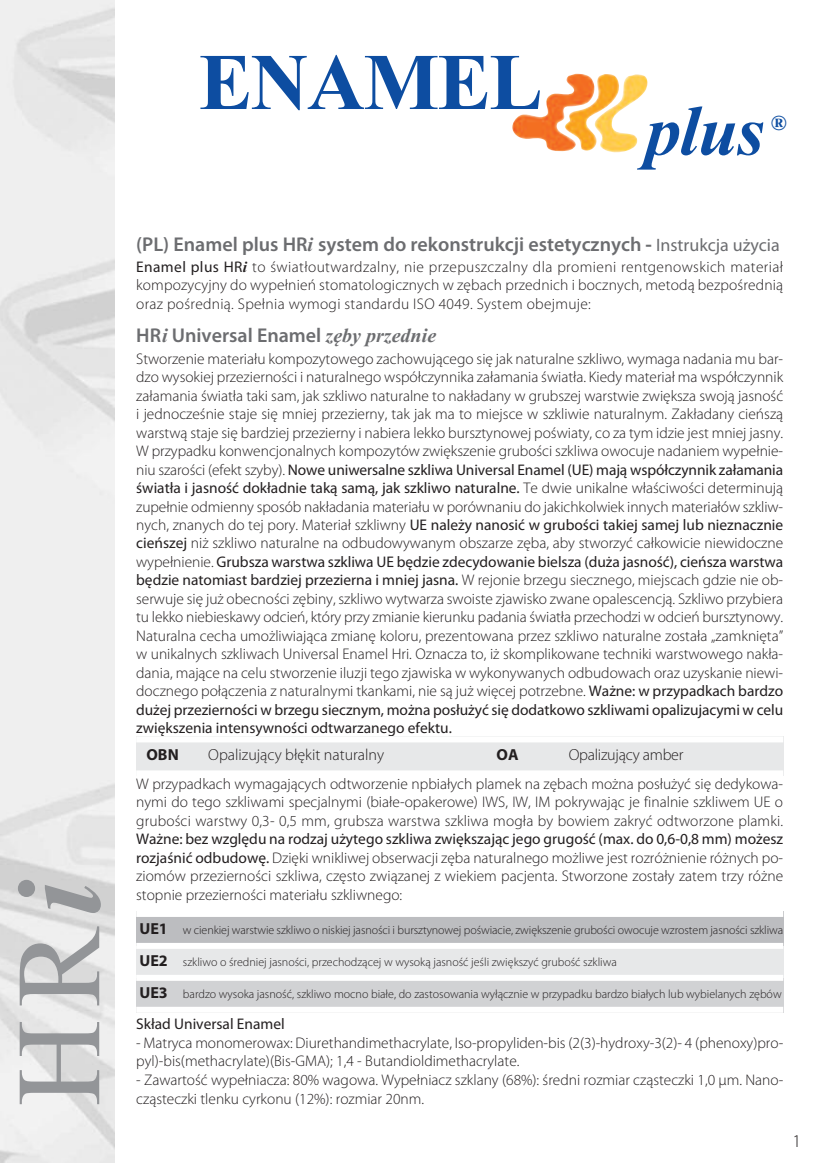
<style>
.page{position:relative;width:840px;height:1163px;background:#fff}
.page>*{position:absolute;margin:0;border:0;box-sizing:border-box;transform-origin:0 0}
.t1{font:120px "Times New Roman";color:#939598}
.t2{font:700 80px "Times New Roman";letter-spacing:-.02em;color:#0d4da1}
.t3{font:italic 700 70.8px "Times New Roman";color:#0d4da1}
.t4{font:italic 700 21.2px "Times New Roman";color:#0d4da1}
.t5{font:600 20px "Myriad Pro";color:#6c6d70}
.t6{font:300 18px "Myriad Pro";color:#231f20}
.t7{font:300 16px "Myriad Pro";color:#231f20}
.t8{font:700 16px "Myriad Pro";color:#231f20}
.t9{font:300 15.4px/18.4px "Myriad Pro";color:#231f20;text-align:justify}
.t10{font:15.4px "Myriad Pro";color:#231f20}
.t11{font:300 12px "Myriad Pro";color:#231f20}
.s1{font-weight:700;font-style:italic}
.s2{font-family:"Times New Roman";font-weight:700;font-style:italic}
.s3{font-weight:700}
.s4{font-weight:400;font-size:18px}
.s5{font-weight:400}
.s6{font-weight:700;font-size:16px}
</style>
<div class="page">
<img style="left:512px;top:74px;width:135px;height:79px">
<div style="left:136px;top:736px;width:646px;height:40px;background:#e7e8e9"></div>
<div style="left:136px;top:736px;width:646px;height:6px;background:#fff"></div>
<div style="left:136px;top:770px;width:646px;height:6px;background:#fff"></div>
<div style="left:136px;top:910px;width:646px;height:35px;background:#bcbdc0"></div>
<div style="left:136px;top:945px;width:646px;height:32px;background:#e7e8e9"></div>
<div style="left:136px;top:977px;width:646px;height:35px;background:#d1d2d4"></div>
<div style="left:136px;top:910px;width:646px;height:6px;background:#fff"></div>
<div style="left:136px;top:942px;width:646px;height:6px;background:#fff"></div>
<div style="left:136px;top:974px;width:646px;height:6px;background:#fff"></div>
<div style="left:136px;top:1006px;width:646px;height:6px;background:#fff"></div>
<h1 class="t1" style="left:-12px;top:1105px;width:228px;rotate:-90deg">HR<span class="s1">i</span></h1>
<h2 class="t2" style="left:199px;top:35px;width:345px">ENAMEL</h2>
<h3 class="t3" style="left:645px;top:89px;width:120px">plus</h3>
<h3 class="t4" style="left:770px;top:110px;width:17px">®</h3>
<p class="t5" style="left:136px;top:237px;width:644px">(PL) Enamel plus HR<span class="s2">i</span> system do rekonstrukcji estetycznych <span class="s3">-</span> <span class="s4">Instrukcja użycia</span></p>
<p class="t9" style="left:136px;top:258px;width:648px"><span class="s5">Enamel plus HR</span><span class="s2">i</span> to światłoutwardzalny, nie przepuszczalny dla promieni rentgenowskich materiał kompozycyjny do wypełnień stomatologicznych w zębach przednich i bocznych, metodą bezpośrednią oraz pośrednią. Spełnia wymogi standardu ISO 4049. System obejmuje:</p>
<p class="t5" style="left:136px;top:328px;width:301px">HR<span class="s2">i</span> Universal Enamel <span class="s2">zęby przednie</span></p>
<p class="t9" style="left:136px;top:350px;width:648px">Stworzenie materiału kompozytowego zachowującego się jak naturalne szkliwo, wymaga nadania mu bar&shy;dzo wysokiej przezierności i naturalnego współczynnika załamania światła. Kiedy materiał ma współczynnik załamania światła taki sam, jak szkliwo naturalne to nakładany w grubszej warstwie zwiększa swoją jasność i jednocześnie staje się mniej przezierny, tak jak ma to miejsce w szkliwie naturalnym. Zakładany cieńszą warstwą staje się bardziej przezierny i nabiera lekko bursztynowej poświaty, co za tym idzie jest mniej jasny.<br>W przypadku konwencjonalnych kompozytów zwiększenie grubości szkliwa owocuje nadaniem wypełnie&shy;niu szarości (efekt szyby). <span class="s5">Nowe uniwersalne szkliwa Universal Enamel (UE) mają współczynnik załamania światła i jasność dokładnie taką samą, jak szkliwo naturalne.</span> Te dwie unikalne właściwości determinują zupełnie odmienny sposób nakładania materiału w porównaniu do jakichkolwiek innych materiałów szkliw&shy;nych, znanych do tej pory. Materiał szkliwny <span class="s5">UE należy nanosić w grubości takiej samej lub nieznacznie cieńszej</span> niż szkliwo naturalne na odbudowywanym obszarze zęba, aby stworzyć całkowicie niewidoczne wypełnienie. <span class="s5">Grubsza warstwa szkliwa UE będzie zdecydowanie bielsza (duża jasność), cieńsza warstwa będzie natomiast bardziej przezierna i mniej jasna.</span> W rejonie brzegu siecznego, miejscach gdzie nie ob&shy;serwuje się już obecności zębiny, szkliwo wytwarza swoiste zjawisko zwane opalescencją. Szkliwo przybiera tu lekko niebieskawy odcień, który przy zmianie kierunku padania światła przechodzi w odcień bursztynowy.<br>Naturalna cecha umożliwiająca zmianę koloru, prezentowana przez szkliwo naturalne została „zamknięta” w unikalnych szkliwach Universal Enamel Hri. Oznacza to, iż skomplikowane techniki warstwowego nakła&shy;dania, mające na celu stworzenie iluzji tego zjawiska w wykonywanych odbudowach oraz uzyskanie niewi&shy;docznego połączenia z naturalnymi tkankami, nie są już więcej potrzebne. <span class="s5">Ważne: w przypadkach bardzo dużej przezierności w brzegu siecznym, można posłużyć się dodatkowo szkliwami opalizujacymi w celu zwiększenia intensywności odtwarzanego efektu.</span></p>
<p class="t8" style="left:146px;top:749px;width:34px">OBN</p>
<p class="t7" style="left:208px;top:749px;width:177px">Opalizujący błękit naturalny</p>
<p class="t8" style="left:496px;top:749px;width:23px">OA</p>
<p class="t7" style="left:568px;top:749px;width:116px">Opalizujący amber</p>
<p class="t9" style="left:136px;top:775px;width:648px">W przypadkach wymagających odtworzenie npbiałych plamek na zębach można posłużyć się dedykowa&shy;nymi do tego szkliwami specjalnymi (białe-opakerowe) IWS, IW, IM pokrywając je finalnie szkliwem UE o grubości warstwy 0,3- 0,5 mm, grubsza warstwa szkliwa mogła by bowiem zakryć odtworzone plamki.</p>
<p class="t9" style="left:136px;top:831px;width:648px"><span class="s5">Ważne: bez względu na rodzaj użytego szkliwa zwiększając jego grugość (max. do 0,6-0,8 mm) możesz rozjaśnić odbudowę.</span> Dzięki wnikliwej obserwacji zęba naturalnego możliwe jest rozróżnienie różnych po&shy;ziomów przezierności szkliwa, często związanej z wiekiem pacjenta. Stworzone zostały zatem trzy różne stopnie przezierności materiału szkliwnego:</p>
<p class="t11" style="left:139px;top:925px;width:645px"><span class="s6">UE1</span> w cienkiej warstwie szkliwo o niskiej jasności i bursztynowej poświacie, zwiększenie grubości owocuje wzrostem jasności szkliwa</p>
<p class="t11" style="left:139px;top:957px;width:478px"><span class="s6">UE2</span> szkliwo o średniej jasności, przechodzącej w wysoką jasność jeśli zwiększyć grubość szkliwa</p>
<p class="t11" style="left:139px;top:989px;width:643px"><span class="s6">UE3</span> bardzo wysoka jasność, szkliwo mocno białe, do zastosowania wyłącznie w przypadku bardzo białych lub wybielanych zębów</p>
<p class="t10" style="left:136px;top:1018px;width:150px">Skład Universal Enamel</p>
<p class="t9" style="left:136px;top:1034px;width:648px">- Matryca monomerowax: Diurethandimethacrylate, Iso-propyliden-bis (2(3)-hydroxy-3(2)- 4 (phenoxy)pro&shy;pyl)-bis(methacrylate)(Bis-GMA); 1,4 - Butandioldimethacrylate.</p>
<p class="t9" style="left:136px;top:1071px;width:648px">- Zawartość wypełniacza: 80% wagowa. Wypełniacz szklany (68%): średni rozmiar cząsteczki 1,0 μm. Nano-</p>
<p class="t9" style="left:136px;top:1090px;width:289px">cząsteczki tlenku cyrkonu (12%): rozmiar 20nm.</p>
<p class="t6" style="left:792px;top:1133px;width:10px">1</p>
</div>
